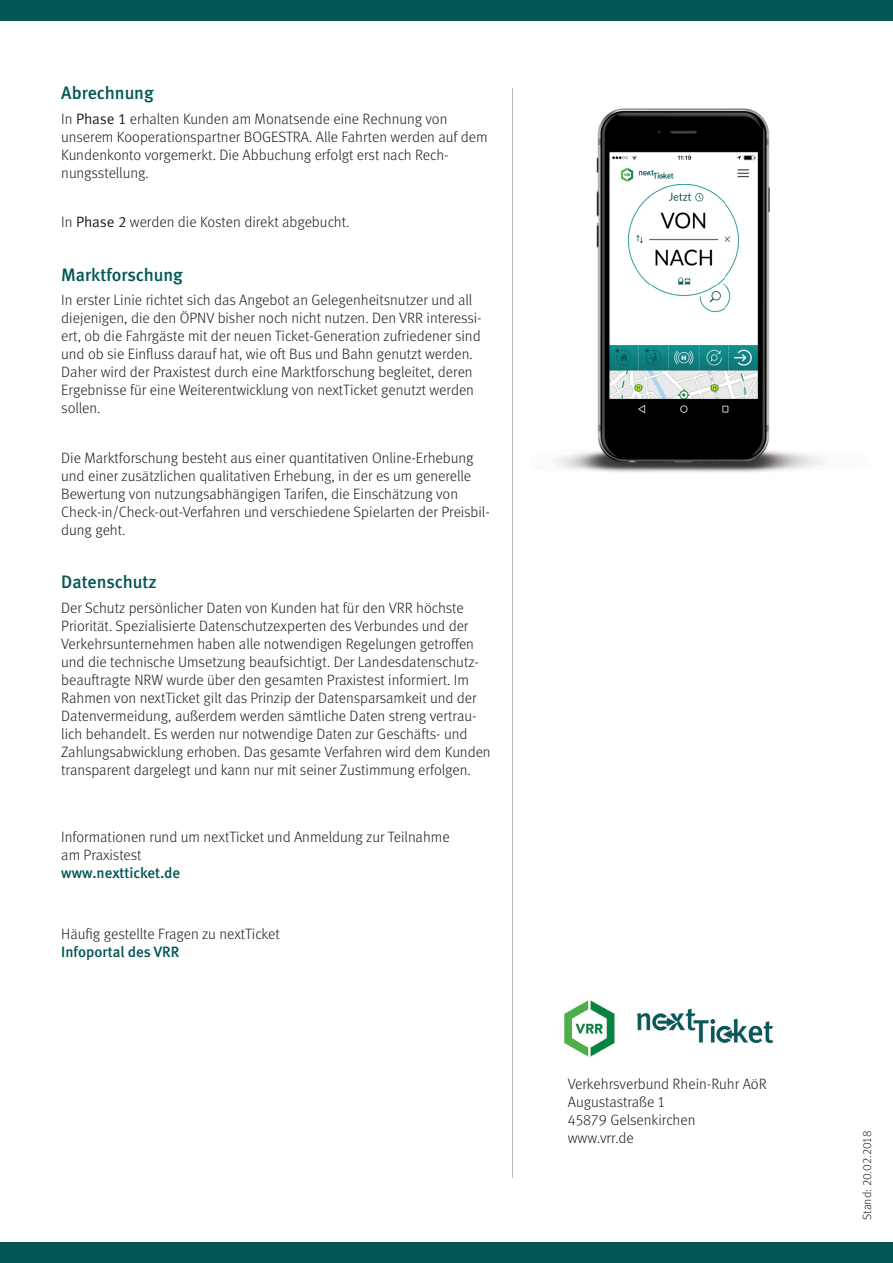
<style>
.page{position:relative;width:893px;height:1263px;background:#fff}
.page>*{position:absolute;margin:0;border:0;box-sizing:border-box;transform-origin:0 0}
.t1{font:18px "Meta Medium LF";color:#025756}
.t2{font:15px/18px "Meta Light LF";color:#231f20}
.t3{font:15px "Meta Medium LF";color:#025756}
.t4{font:12px "Meta Light LF";color:#231f20}
.s1{font-family:"Meta Normal LF"}
</style>
<div class="page">
<div style="left:0;top:1242px;width:893px;height:21px;background:#025756"></div>
<hr style="left:512px;top:88px;width:1px;height:1090px;background:#bcbec0">
<div style="left:0;top:0;width:893px;height:21px;background:#025756"></div>
<img style="left:554px;top:108px;width:270px;height:364px">
<img style="left:564px;top:1000px;width:209px;height:57px">
<p class="t1" style="left:61px;top:82px;width:94px">Abrechnung</p>
<p class="t2" style="left:61px;top:110px;width:428px">In <span class="s1">Phase 1</span> erhalten Kunden am Monatsende eine Rechnung von unserem Kooperationspartner BOGESTRA. Alle Fahrten werden auf dem Kundenkonto vorgemerkt. Die Abbuchung erfolgt erst nach Rech&shy;nungsstellung.</p>
<p class="t2" style="left:61px;top:213px;width:290px">In <span class="s1">Phase 2</span> werden die Kosten direkt abgebucht.</p>
<p class="t1" style="left:61px;top:264px;width:123px">Marktforschung</p>
<p class="t2" style="left:61px;top:291px;width:422px">In erster Linie richtet sich das Angebot an Gelegenheitsnutzer und all diejenigen, die den ÖPNV bisher noch nicht nutzen. Den VRR interessi&shy;ert, ob die Fahrgäste mit der neuen Ticket-Generation zufriedener sind und ob sie Einfluss darauf hat, wie oft Bus und Bahn genutzt werden.<br>Daher wird der Praxistest durch eine Marktforschung begleitet, deren Ergebnisse für eine Weiterentwicklung von nextTicket genutzt werden sollen.</p>
<p class="t2" style="left:61px;top:448px;width:430px">Die Marktforschung besteht aus einer quantitativen Online-Erhebung und einer zusätzlichen qualitativen Erhebung, in der es um generelle Bewertung von nutzungsabhängigen Tarifen, die Einschätzung von Check-in/Check-out-Verfahren und verschiedene Spielarten der Preisbil&shy;dung geht.</p>
<p class="t1" style="left:61px;top:571px;width:97px">Datenschutz</p>
<p class="t2" style="left:61px;top:598px;width:431px">Der Schutz persönlicher Daten von Kunden hat für den VRR höchste Priorität. Spezialisierte Datenschutzexperten des Verbundes und der Verkehrsunternehmen haben alle notwendigen Regelungen getroffen und die technische Umsetzung beaufsichtigt. Der Landesdatenschutz&shy;beauftragte NRW wurde über den gesamten Praxistest informiert. Im Rahmen von nextTicket gilt das Prinzip der Datensparsamkeit und der Datenvermeidung, außerdem werden sämtliche Daten streng vertrau&shy;lich behandelt. Es werden nur notwendige Daten zur Geschäfts- und Zahlungsabwicklung erhoben. Das gesamte Verfahren wird dem Kunden transparent dargelegt und kann nur mit seiner Zustimmung erfolgen.</p>
<p class="t2" style="left:61px;top:828px;width:390px">Informationen rund um nextTicket und Anmeldung zur Teilnahme am Praxistest</p>
<p class="t3" style="left:61px;top:864px;width:120px">www.nextticket.de</p>
<p class="t2" style="left:61px;top:925px;width:220px">Häufig gestellte Fragen zu nextTicket</p>
<p class="t3" style="left:61px;top:943px;width:120px">Infoportal des VRR</p>
<p class="t2" style="left:568px;top:1075px;width:200px">Verkehrsverbund Rhein-Ruhr AöR<br>Augustastraße 1<br>45879 Gelsenkirchen<br>www.vrr.de</p>
<p class="t4" style="left:860px;top:1220px;width:91px;rotate:-90deg">Stand: 20.02.2018</p>
</div>
